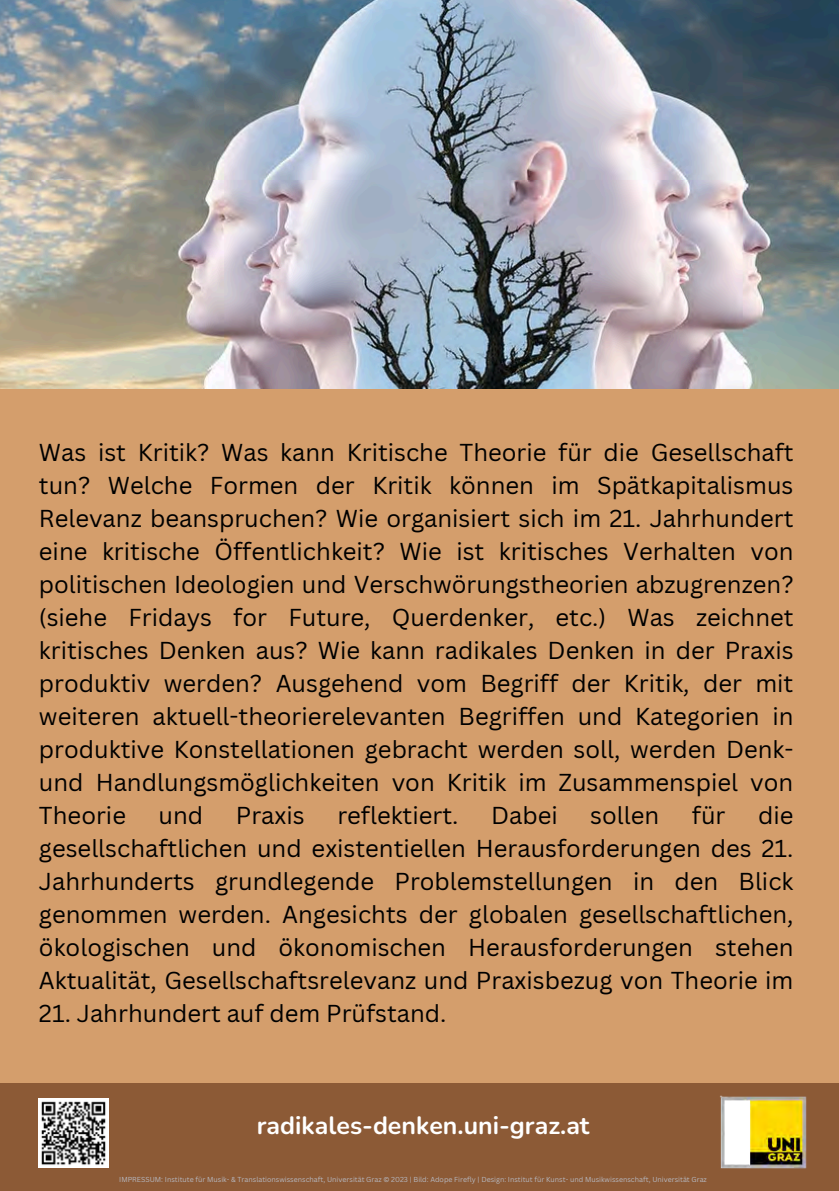
<style>
.page{position:relative;width:839px;height:1191px;background:#fff}
.page>*{position:absolute;margin:0;border:0;box-sizing:border-box;transform-origin:0 0}
.t1{font:700 25px "Nunito";color:#fff}
.t2{font:23.8px/33px "Canva Sans";color:#000;text-align:justify}
.t3{font:7px "Canva Sans";color:#b6b8c0}
</style>
<div class="page">
<div style="left:0;top:0;width:838px;height:1191px;background:#d49e6c"></div>
<img style="left:0;top:0;width:838px;height:388px">
<div style="left:0;top:1083px;width:838px;height:108px;background:#865432"></div>
<img style="left:39px;top:1098px;width:69px;height:69px">
<img style="left:719px;top:1095px;width:88px;height:74px">
<p class="t2" style="left:39px;top:435px;width:756px">Was ist Kritik? Was kann Kritische Theorie für die Gesellschaft tun? Welche Formen der Kritik können im Spätkapitalismus Relevanz beanspruchen? Wie organisiert sich im 21. Jahrhundert eine kritische Öffentlichkeit? Wie ist kritisches Verhalten von politischen Ideologien und Verschwörungstheorien abzugrenzen? (siehe Fridays for Future, Querdenker, etc.) Was zeichnet kritisches Denken aus? Wie kann radikales Denken in der Praxis produktiv werden? Ausgehend vom Begriff der Kritik, der mit weiteren aktuell-theorierelevanten Begriffen und Kategorien in produktive Konstellationen gebracht werden soll, werden Denk&shy;und Handlungsmöglichkeiten von Kritik im Zusammenspiel von Theorie</p>
<p class="t2" style="left:159px;top:798px;width:46px">und</p>
<p class="t2" style="left:236px;top:798px;width:70px">Praxis</p>
<p class="t2" style="left:337px;top:798px;width:123px">reflektiert.</p>
<p class="t2" style="left:491px;top:798px;width:68px">Dabei</p>
<p class="t2" style="left:590px;top:798px;width:70px">sollen</p>
<p class="t2" style="left:692px;top:798px;width:35px">für</p>
<p class="t2" style="left:39px;top:798px;width:756px;text-indent:719px">die gesellschaftlichen und existentiellen Herausforderungen des 21.<br>Jahrhunderts grundlegende Problemstellungen in den Blick genommen werden. Angesichts der globalen gesellschaftlichen, ökologischen und ökonomischen Herausforderungen stehen Aktualität, Gesellschaftsrelevanz und Praxisbezug von Theorie im</p>
<p class="t2" style="left:39px;top:996px;width:409px">21. Jahrhundert auf dem Prüfstand.</p>
<p class="t1" style="left:257px;top:1109px;width:334px">radikales-denken.uni-graz.at</p>
<h1 class="t3" style="left:119px;top:1175px;width:589px">IMPRESSUM: Institute für Musik- &amp; Translationswissenschaft, Universität Graz © 2023 | Bild: Adope Firefly | Design: Institut für Kunst- und Musikwissenschaft, Universität Graz</h1>
</div>
